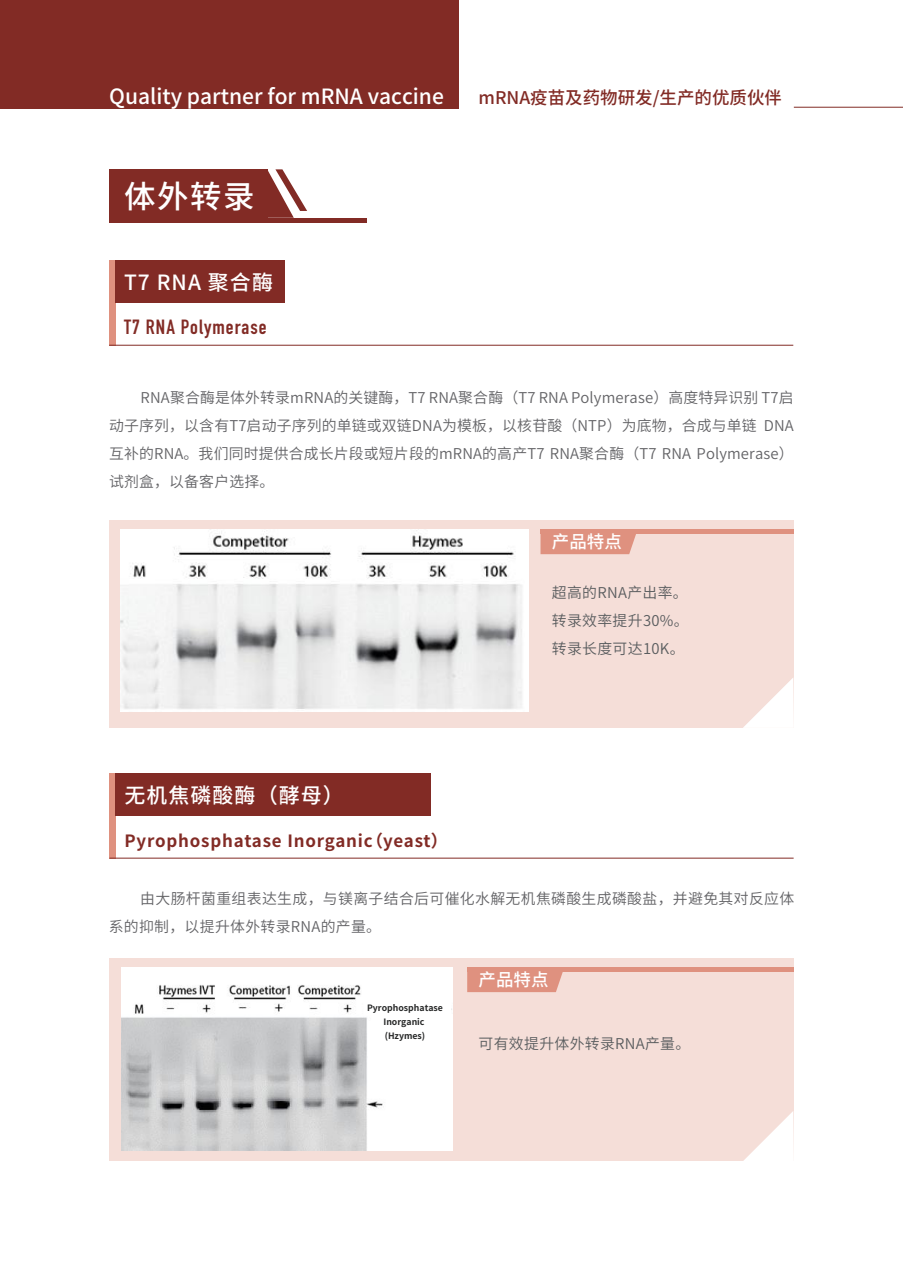
<style>
.page{position:relative;width:903px;height:1270px;background:#fff}
.page>*{position:absolute;margin:0;border:0;box-sizing:border-box;transform-origin:0 0}
.t1{font:500 31.5px "Source Han Sans CN";color:#fff}
.t2{font:500 21px "Source Han Sans CN";color:#fff}
.t3{font:500 21px "Source Han Sans CN";letter-spacing:.05em;color:#fff}
.t4{font:700 20.3px "DIN Condensed";letter-spacing:.05em;color:#822b25;scale:1.04 1}
.t5{font:500 17.5px "Source Han Sans CN";color:#822b25}
.t6{font:500 17.5px "Source Han Sans CN";color:#fff}
.t7{font:700 16.97px "Source Han Sans CN";letter-spacing:.05em;color:#822b25}
.t8{font:14.88px/28px "Source Han Sans CN";letter-spacing:.02em;color:#636366;text-align:justify}
.t9{font:14.88px/28px "Source Han Sans CN";letter-spacing:.02em;color:#5a5d5f;text-align:justify}
.t10{font:700 8.75px/14px "Source Han Sans CN";color:#262727;text-align:center}
</style>
<div class="page">
<div style="left:109px;top:959px;width:684px;height:202px;background:#f5ded8"></div>
<img style="left:121px;top:967px;width:331px;height:183px">
<div style="left:363px;top:998px;width:88px;height:41px;background:#fff"></div>
<div style="left:109px;top:260px;width:6px;height:85px;background:#df917f"></div>
<div style="left:0;top:0;width:458px;height:109px;background:#822b25"></div>
<hr style="left:794px;top:107px;width:109px;height:1px;background:#822b25">
<div style="left:109px;top:169px;width:158px;height:49px;background:#822b25"></div>
<div style="left:109px;top:218px;width:258px;height:5px;background:#822b25"></div>
<svg style="left:267px;top:169px;width:40px;height:49px"></svg>
<div style="left:115px;top:260px;width:170px;height:43px;background:#822b25"></div>
<hr style="left:109px;top:345px;width:684px;height:1px;background:#822b25">
<div style="left:109px;top:773px;width:7px;height:85px;background:#df917f"></div>
<div style="left:116px;top:773px;width:315px;height:42px;background:#822b25"></div>
<hr style="left:109px;top:858px;width:684px;height:1px;background:#822b25">
<div style="left:109px;top:521px;width:685px;height:207px;background:#f5ded8"></div>
<div style="left:540px;top:533px;width:98px;height:21px;background:#df917f"></div>
<hr style="left:540px;top:529px;width:254px;height:4px;background:#df917f">
<img style="left:120px;top:529px;width:409px;height:183px">
<div style="left:467px;top:971px;width:97px;height:21px;background:#df917f"></div>
<hr style="left:467px;top:967px;width:327px;height:4px;background:#df917f">
<svg style="left:743px;top:678px;width:51px;height:50px"></svg>
<svg style="left:743px;top:1111px;width:51px;height:50px"></svg>
<h2 class="t2" style="left:109px;top:84px;width:336px">Quality partner for mRNA vaccine</h2>
<p class="t5" style="left:479px;top:88px;width:305px">mRNA疫苗及药物研发/生产的优质伙伴</p>
<h1 class="t1" style="left:124px;top:179px;width:132px">体外转录</h1>
<h2 class="t2" style="left:124px;top:270px;width:150px">T7 RNA 聚合酶</h2>
<h3 class="t4" style="left:124px;top:313px;width:138px">T7 RNA Polymerase</h3>
<p class="t8" style="left:109px;top:384px;width:686px;text-indent:32px">RNA聚合酶是体外转录mRNA的关键酶，T7 RNA聚合酶（T7 RNA Polymerase）高度特异识别 T7启动子序列，以含有T7启动子序列的单链或双链DNA为模板，以核苷酸（NTP）为底物，合成与单链 DNA互补的RNA。我们同时提供合成长片段或短片段的mRNA的高产T7 RNA聚合酶（T7 RNA Polymerase）试剂盒，以备客户选择。</p>
<h2 class="t3" style="left:124px;top:783px;width:221px">无机焦磷酸酶（酵母）</h2>
<p class="t7" style="left:124px;top:831px;width:325px">Pyrophosphatase Inorganic（yeast）</p>
<p class="t6" style="left:552px;top:531px;width:71px">产品特点</p>
<p class="t9" style="left:552px;top:579px;width:138px">超高的RNA产出率。转录效率提升30%。转录长度可达10K。</p>
<p class="t8" style="left:109px;top:884px;width:687px;text-indent:32px">由大肠杆菌重组表达生成，与镁离子结合后可催化水解无机焦磷酸生成磷酸盐，并避免其对反应体系的抑制，以提升体外转录RNA的产量。</p>
<p class="t10" style="left:367px;top:1001px;width:77px">Pyrophosphatase<br>Inorganic (Hzymes)</p>
<p class="t6" style="left:479px;top:969px;width:71px">产品特点</p>
<p class="t9" style="left:479px;top:1030px;width:213px">可有效提升体外转录RNA产量。</p>
</div>
